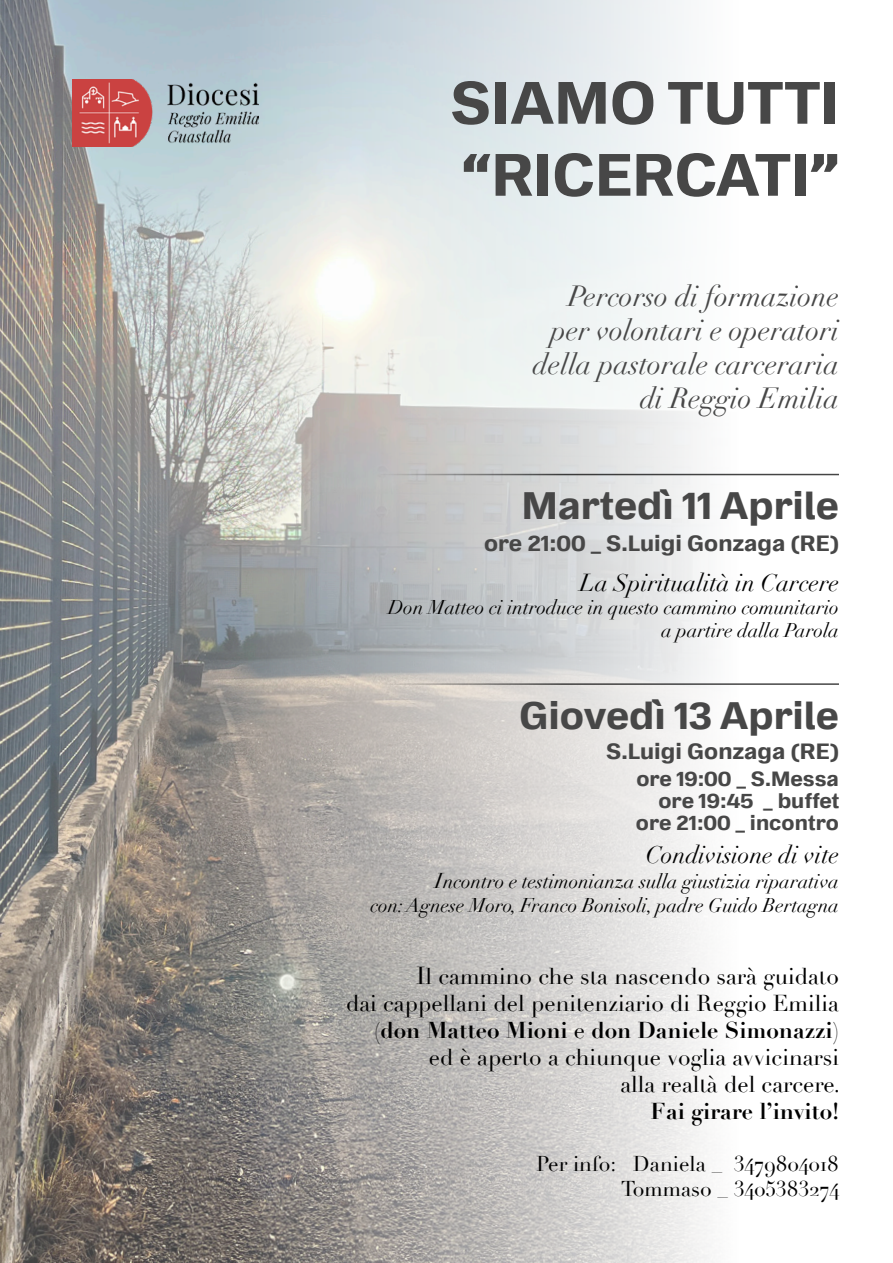
<style>
.page{position:relative;width:893px;height:1263px;background:#fff}
.page>*{position:absolute;margin:0;border:0;box-sizing:border-box;transform-origin:0 0}
.t1{font:60px "OT L22 Bold";color:#474747}
.t2{font:39px "OT L22 Bold";color:#474747}
.t3{font:italic 28.5px/34.2px "Didot";color:#474747;text-align:right}
.t4{font:italic 24px "Didot";color:#000}
.t5{font:22.5px/27px "Didot";color:#000;text-align:right}
.t6{font:22.5px "OT L22 Bold";color:#474747}
.t7{font:700 22.5px "Didot";color:#000}
.t8{font:21px "OT L22 Bold";color:#474747}
.t9{font:21px "Didot";color:#000}
.t10{font:italic 19.5px/23.4px "Didot";color:#000;text-align:right}
.s1{font-size:21px}
.s2{font-size:24px}
.s3{font-weight:700}
</style>
<div class="page">
<img style="left:0;top:0;width:839px;height:1263px">
<hr style="left:308px;top:474px;width:531px;height:1px;background:#000">
<hr style="left:308px;top:683px;width:531px;height:2px;background:#000">
<img style="left:72px;top:80px;width:186px;height:67px">
<p class="t1" style="left:450px;top:66px;width:390px">SIAMO TUTTI</p>
<p class="t1" style="left:462px;top:138px;width:378px">“RICERCATI”</p>
<p class="t3" style="left:568px;top:279px;width:272px">Percorso di formazione</p>
<p class="t3" style="left:533px;top:313px;width:308px">per volontari e operatori della pastorale carceraria di Reggio Emilia</p>
<p class="t2" style="left:522px;top:482px;width:319px">Martedì 11 Aprile</p>
<p class="t6" style="left:484px;top:529px;width:356px">ore 21:00 _ S.Luigi Gonzaga (RE)</p>
<p class="t4" style="left:580px;top:567px;width:261px">La Spiritualità in Carcere</p>
<p class="t10" style="left:388px;top:596px;width:452px">Don Matteo ci introduce in questo cammino comunitario a partire dalla Parola</p>
<p class="t2" style="left:519px;top:691px;width:321px">Giovedì 13 Aprile</p>
<p class="t6" style="left:606px;top:737px;width:234px">S.Luigi Gonzaga (RE)</p>
<p class="t8" style="left:636px;top:765px;width:204px">ore 19:00 _ S.Messa</p>
<p class="t8" style="left:658px;top:788px;width:183px">ore 19:45 _ buffet</p>
<p class="t8" style="left:636px;top:810px;width:205px">ore 21:00 _ incontro</p>
<p class="t4" style="left:646px;top:840px;width:195px">Condivisione di vite</p>
<p class="t10" style="left:370px;top:870px;width:470px"><span class="s1">I</span>ncontro e testimonianza sulla giustizia riparativa<br>con: Agnese Moro, Franco Bonisoli, padre Guido Bertagna</p>
<p class="t5" style="left:346px;top:963px;width:496px"><span class="s2">I</span>l cammino che sta nascendo sarà guidato<br>dai cappellani del penitenziario di Reggio Emilia (<span class="s3">don Matteo Mioni</span> e <span class="s3">don Daniele Simonazzi</span>) ed è aperto a chiunque voglia avvicinarsi<br>alla realtà del carcere.</p>
<p class="t7" style="left:651px;top:1096px;width:190px">Fai girare l’invito!</p>
<p class="t9" style="left:536px;top:1151px;width:304px">Per info: Daniela _ 3479804018</p>
<p class="t9" style="left:621px;top:1176px;width:219px">Tommaso _ 3405383274</p>
</div>
